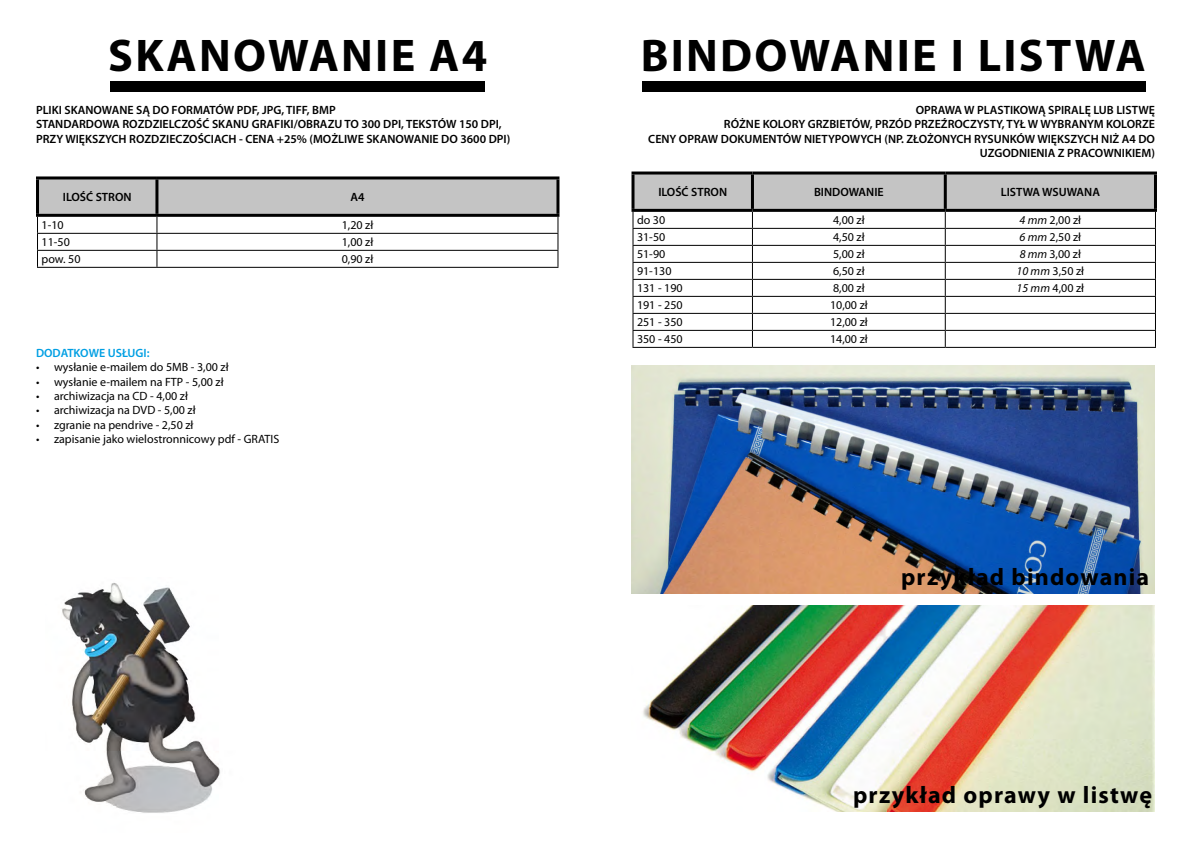
<style>
.page{position:relative;width:1191px;height:842px;background:#fff}
.page>*{position:absolute;margin:0;border:0;box-sizing:border-box;transform-origin:0 0}
.t1{font:700 46px "Myriad Pro";letter-spacing:.05em;color:#000}
.t2{font:700 24px "Myriad Pro";letter-spacing:.05em;color:#000}
.t3{font:600 12px/14.4px "Myriad Pro";color:#000;text-align:right}
.t4{font:12px "Myriad Pro";color:#000}
.t5{font:600 12px "Myriad Pro";color:#009fe3}
.s1{font-style:italic}
</style>
<div class="page">
<img style="left:643px;top:605px;width:512px;height:207px">
<div style="left:111px;top:81px;width:374px;height:11px;background:#000"></div>
<svg style="left:37px;top:179px;width:521px;height:88px"></svg>
<hr style="left:37px;top:267px;width:120px;height:1px;background:#000">
<hr style="left:157px;top:267px;width:401px;height:1px;background:#000">
<hr style="left:36px;top:176px;width:121px;height:3px;background:#000">
<hr style="left:36px;top:179px;width:3px;height:35px;background:#000">
<hr style="left:157px;top:176px;width:402px;height:3px;background:#000">
<hr style="left:155px;top:179px;width:3px;height:35px;background:#000">
<hr style="left:556px;top:179px;width:3px;height:35px;background:#000">
<hr style="left:36px;top:214px;width:121px;height:3px;background:#000">
<hr style="left:157px;top:214px;width:402px;height:3px;background:#000">
<div style="left:642px;top:81px;width:504px;height:11px;background:#000"></div>
<svg style="left:632px;top:174px;width:524px;height:173px"></svg>
<hr style="left:632px;top:347px;width:120px;height:1px;background:#000">
<hr style="left:752px;top:347px;width:193px;height:1px;background:#000">
<hr style="left:945px;top:347px;width:211px;height:1px;background:#000">
<hr style="left:631px;top:171px;width:121px;height:3px;background:#000">
<hr style="left:631px;top:174px;width:3px;height:35px;background:#000">
<hr style="left:752px;top:171px;width:193px;height:3px;background:#000">
<hr style="left:751px;top:174px;width:3px;height:35px;background:#000">
<hr style="left:945px;top:171px;width:212px;height:3px;background:#000">
<hr style="left:943px;top:174px;width:3px;height:35px;background:#000">
<hr style="left:1154px;top:174px;width:3px;height:35px;background:#000">
<hr style="left:631px;top:209px;width:121px;height:3px;background:#000">
<hr style="left:752px;top:209px;width:193px;height:3px;background:#000">
<hr style="left:945px;top:209px;width:212px;height:3px;background:#000">
<img style="left:631px;top:365px;width:524px;height:228px">
<img style="left:62px;top:583px;width:158px;height:230px">
<p class="t1" style="left:108px;top:25px;width:380px">SKANOWANIE A4</p>
<p class="t3" style="left:36px;top:102px;width:301px">PLIKI SKANOWANE SĄ DO FORMATÓW PDF, JPG, TIFF, BMP</p>
<p class="t3" style="left:36px;top:117px;width:467px">STANDARDOWA ROZDZIELCZOŚĆ SKANU GRAFIKI/OBRAZU TO 300 DPI, TEKSTÓW 150 DPI,</p>
<p class="t3" style="left:36px;top:131px;width:476px">PRZY WIĘKSZYCH ROZDZIECZOŚCIACH - CENA +25% (MOŻLIWE SKANOWANIE DO 3600 DPI)</p>
<p class="t3" style="left:63px;top:190px;width:70px">ILOŚĆ STRON</p>
<p class="t3" style="left:350px;top:190px;width:16px">A4</p>
<p class="t4" style="left:42px;top:218px;width:24px">1-10</p>
<p class="t4" style="left:342px;top:218px;width:33px">1,20 zł</p>
<p class="t4" style="left:42px;top:235px;width:30px">11-50</p>
<p class="t4" style="left:342px;top:235px;width:33px">1,00 zł</p>
<p class="t4" style="left:42px;top:252px;width:41px">pow. 50</p>
<p class="t4" style="left:342px;top:252px;width:33px">0,90 zł</p>
<p class="t5" style="left:36px;top:345px;width:115px">DODATKOWE USŁUGI:</p>
<p class="t4" style="left:36px;top:360px;width:194px">• wysłanie e-mailem do 5MB - 3,00 zł</p>
<p class="t4" style="left:36px;top:374px;width:189px">• wysłanie e-mailem na FTP - 5,00 zł</p>
<p class="t4" style="left:36px;top:388px;width:153px">• archiwizacja na CD - 4,00 zł</p>
<p class="t4" style="left:36px;top:403px;width:161px">• archiwizacja na DVD - 5,00 zł</p>
<p class="t4" style="left:36px;top:417px;width:159px">• zgranie na pendrive - 2,50 zł</p>
<p class="t4" style="left:36px;top:432px;width:245px">• zapisanie jako wielostronnicowy pdf - GRATIS</p>
<p class="t1" style="left:640px;top:25px;width:506px">BINDOWANIE I LISTWA</p>
<p class="t3" style="left:915px;top:102px;width:241px">OPRAWA W PLASTIKOWĄ SPIRALĘ LUB LISTWĘ</p>
<p class="t3" style="left:724px;top:117px;width:432px">RÓŻNE KOLORY GRZBIETÓW, PRZÓD PRZEŹROCZYSTY, TYŁ W WYBRANYM KOLORZE</p>
<p class="t3" style="left:648px;top:131px;width:508px">CENY OPRAW DOKUMENTÓW NIETYPOWYCH (NP. ZŁOŻONYCH RYSUNKÓW WIĘKSZYCH NIŻ A4 DO<br>UZGODNIENIA Z PRACOWNIKIEM)</p>
<p class="t3" style="left:658px;top:185px;width:70px">ILOŚĆ STRON</p>
<p class="t3" style="left:814px;top:185px;width:71px">BINDOWANIE</p>
<p class="t3" style="left:1000px;top:185px;width:101px">LISTWA WSUWANA</p>
<p class="t4" style="left:637px;top:213px;width:30px">do 30</p>
<p class="t4" style="left:833px;top:213px;width:33px">4,00 zł</p>
<p class="t4" style="left:1019px;top:213px;width:63px"><span class="s1">4 mm</span> 2,00 zł</p>
<p class="t4" style="left:637px;top:230px;width:30px">31-50</p>
<p class="t4" style="left:833px;top:230px;width:33px">4,50 zł</p>
<p class="t4" style="left:1019px;top:230px;width:63px"><span class="s1">6 mm</span> 2,50 zł</p>
<p class="t4" style="left:637px;top:247px;width:30px">51-90</p>
<p class="t4" style="left:833px;top:247px;width:33px">5,00 zł</p>
<p class="t4" style="left:1019px;top:247px;width:63px"><span class="s1">8 mm</span> 3,00 zł</p>
<p class="t4" style="left:637px;top:264px;width:36px">91-130</p>
<p class="t4" style="left:833px;top:264px;width:33px">6,50 zł</p>
<p class="t4" style="left:1016px;top:264px;width:69px"><span class="s1">10 mm</span> 3,50 zł</p>
<p class="t4" style="left:637px;top:281px;width:47px">131 - 190</p>
<p class="t4" style="left:833px;top:281px;width:33px">8,00 zł</p>
<p class="t4" style="left:1016px;top:281px;width:69px"><span class="s1">15 mm</span> 4,00 zł</p>
<p class="t4" style="left:637px;top:298px;width:47px">191 - 250</p>
<p class="t4" style="left:830px;top:298px;width:39px">10,00 zł</p>
<p class="t4" style="left:637px;top:315px;width:47px">251 - 350</p>
<p class="t4" style="left:830px;top:315px;width:39px">12,00 zł</p>
<p class="t4" style="left:637px;top:332px;width:47px">350 - 450</p>
<p class="t4" style="left:830px;top:332px;width:39px">14,00 zł</p>
<p class="t2" style="left:901px;top:561px;width:250px">przykład bindowania</p>
<p class="t2" style="left:853px;top:779px;width:300px">przykład oprawy w listwę</p>
</div>
